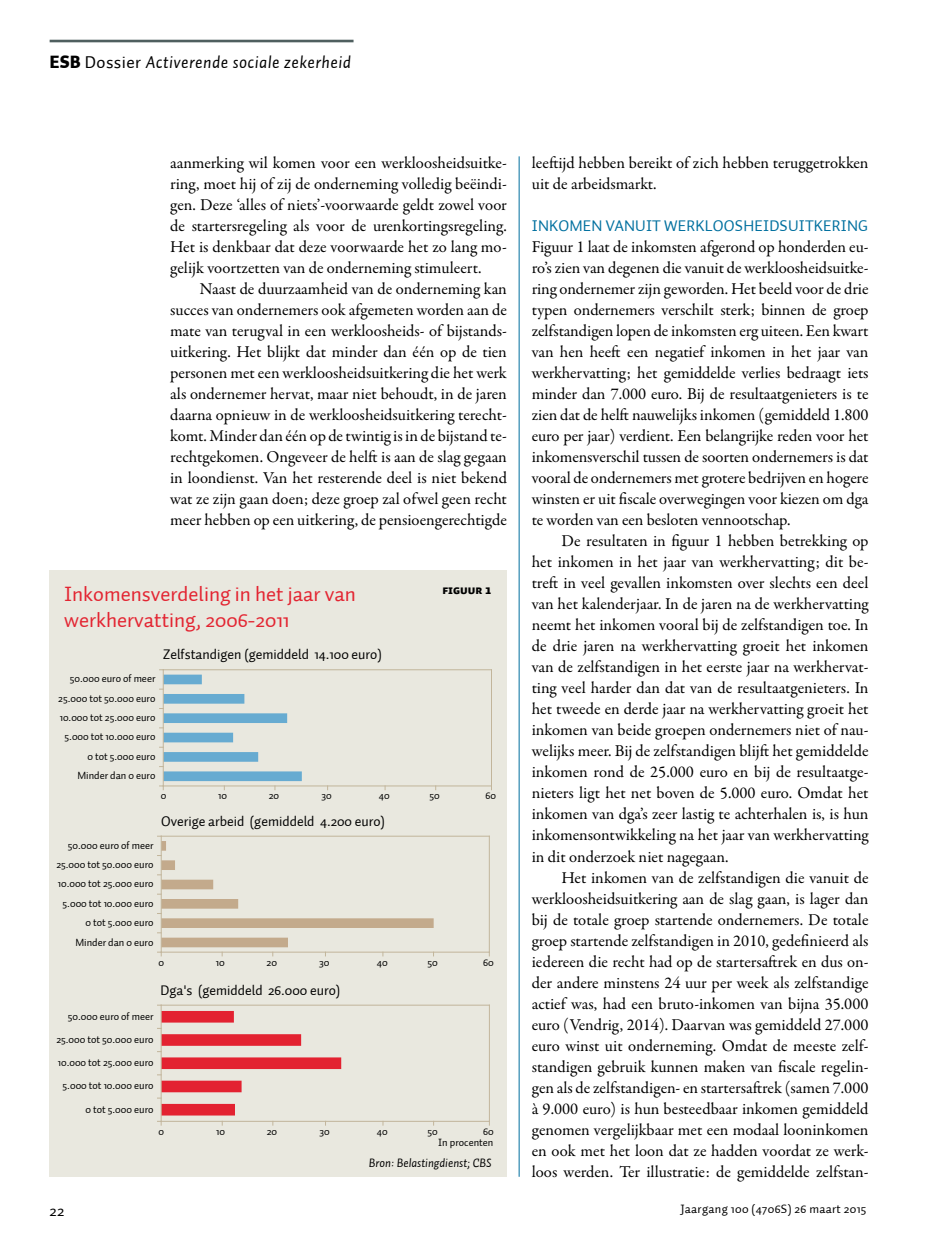
<style>
.page{position:relative;width:943px;height:1241px;background:#fff}
.page>*{position:absolute;margin:0;border:0;box-sizing:border-box;transform-origin:0 0}
.t1{font:21px/26.2px "Auto 1";color:#e32532}
.t2{font:italic 17.5px "Auto 1";letter-spacing:.025em;color:#000}
.t3{font:16.62px/21px "Garamond Premr Pro";color:#000;text-align:justify}
.t4{font:15.75px "Auto 1";letter-spacing:.01em;color:#00709f}
.t5{font:15.75px "Auto 1";color:#000}
.t6{font:14.17px "Auto 1";color:#010101}
.t7{font:12.25px "Auto 1";letter-spacing:.025em;color:#000}
.t8{font:italic 12.25px "Auto 1";color:#000}
.t9{font:12.25px "Auto 1 Black Sm Cp";color:#000}
.t10{font:10.67px "Auto 1";color:#010101}
.s1{font-weight:900;font-style:normal}
.s2{font-style:normal}
</style>
<div class="page">
<div style="left:49px;top:569px;width:457px;height:607px;background:#e9e8df"></div>
<hr style="left:163px;top:785px;width:328px;height:1px;background:#c2b59b">
<hr style="left:161px;top:951px;width:328px;height:1px;background:#c2b59b">
<hr style="left:161px;top:1120px;width:328px;height:1px;background:#c2b59b">
<svg style="left:160px;top:669px;width:142px;height:120px"></svg>
<svg style="left:157px;top:835px;width:277px;height:120px"></svg>
<svg style="left:157px;top:1004px;width:184px;height:120px"></svg>
<hr style="left:163px;top:669px;width:328px;height:1px;background:#c2b59b">
<hr style="left:161px;top:835px;width:328px;height:1px;background:#c2b59b">
<hr style="left:161px;top:1004px;width:328px;height:1px;background:#c2b59b">
<hr style="left:491px;top:669px;width:1px;height:116px;background:#c2b59b">
<hr style="left:489px;top:836px;width:1px;height:116px;background:#c2b59b">
<hr style="left:489px;top:1004px;width:1px;height:117px;background:#c2b59b">
<hr style="left:50px;top:40px;width:303px;height:2px;background:#4f5f5f">
<hr style="left:519px;top:156px;width:1px;height:1020px;background:#006e9f">
<p class="t2" style="left:50px;top:51px;width:303px"><span class="s1">ESB</span> <span class="s2">Dossier</span> Activerende sociale zekerheid</p>
<p class="t3" style="left:170px;top:153px;width:338px">aanmerking wil komen voor een werkloosheidsuitke&shy;ring, moet hij of zij de onderneming volledig beëindi&shy;gen. Deze ‘alles of niets’-voorwaarde geldt zowel voor de startersregeling als voor de urenkortingsregeling.<br>Het is denkbaar dat deze voorwaarde het zo lang mo&shy;gelijk voortzetten van de onderneming stimuleert.</p>
<p class="t3" style="left:170px;top:279px;width:338px;text-indent:30px">Naast de duurzaamheid van de onderneming kan succes van ondernemers ook afgemeten worden aan de mate van terugval in een werkloosheids- of bijstands&shy;uitkering. Het blijkt dat minder dan één op de tien personen met een werkloosheidsuitkering die het werk als ondernemer hervat, maar niet behoudt, in de jaren daarna opnieuw in de werkloosheidsuitkering terecht&shy;komt. Minder dan één op de twintig is in de bijstand te&shy;rechtgekomen. Ongeveer de helft is aan de slag gegaan in loondienst. Van het resterende deel is niet bekend wat ze zijn gaan doen; deze groep zal ofwel geen recht meer hebben op een uitkering, de pensioengerechtigde</p>
<p class="t1" style="left:64px;top:581px;width:293px">Inkomensverdeling in het jaar van werkhervatting, 2006-2011</p>
<p class="t9" style="left:442px;top:583px;width:51px">FIGUUR 1</p>
<p class="t10" style="left:70px;top:672px;width:87px">50.000 euro of meer</p>
<p class="t10" style="left:58px;top:691px;width:99px">25.000 tot 50.000 euro</p>
<p class="t10" style="left:60px;top:710px;width:97px">10.000 tot 25.000 euro</p>
<p class="t10" style="left:65px;top:730px;width:92px">5.000 tot 10.000 euro</p>
<p class="t10" style="left:87px;top:749px;width:70px">0 tot 5.000 euro</p>
<p class="t10" style="left:77px;top:768px;width:80px">Minder dan 0 euro</p>
<p class="t6" style="left:163px;top:645px;width:220px">Zelfstandigen (gemiddeld 14.100 euro)</p>
<p class="t10" style="left:161px;top:789px;width:7px">0</p>
<p class="t10" style="left:485px;top:789px;width:12px">60</p>
<p class="t10" style="left:269px;top:789px;width:12px">20</p>
<p class="t10" style="left:321px;top:789px;width:12px">30</p>
<p class="t10" style="left:218px;top:789px;width:10px">10</p>
<p class="t10" style="left:379px;top:789px;width:12px">40</p>
<p class="t10" style="left:429px;top:789px;width:12px">50</p>
<p class="t10" style="left:68px;top:838px;width:87px">50.000 euro of meer</p>
<p class="t10" style="left:56px;top:857px;width:99px">25.000 tot 50.000 euro</p>
<p class="t10" style="left:58px;top:877px;width:97px">10.000 tot 25.000 euro</p>
<p class="t10" style="left:63px;top:896px;width:92px">5.000 tot 10.000 euro</p>
<p class="t10" style="left:85px;top:915px;width:70px">0 tot 5.000 euro</p>
<p class="t10" style="left:75px;top:935px;width:80px">Minder dan 0 euro</p>
<p class="t6" style="left:161px;top:812px;width:225px">Overige arbeid (gemiddeld 4.200 euro)</p>
<p class="t10" style="left:159px;top:955px;width:7px">0</p>
<p class="t10" style="left:483px;top:955px;width:12px">60</p>
<p class="t10" style="left:266px;top:955px;width:12px">20</p>
<p class="t10" style="left:319px;top:955px;width:12px">30</p>
<p class="t10" style="left:216px;top:955px;width:11px">10</p>
<p class="t10" style="left:377px;top:955px;width:12px">40</p>
<p class="t10" style="left:427px;top:955px;width:12px">50</p>
<p class="t10" style="left:68px;top:1009px;width:87px">50.000 euro of meer</p>
<p class="t10" style="left:56px;top:1032px;width:99px">25.000 tot 50.000 euro</p>
<p class="t10" style="left:58px;top:1055px;width:97px">10.000 tot 25.000 euro</p>
<p class="t10" style="left:63px;top:1078px;width:92px">5.000 tot 10.000 euro</p>
<p class="t10" style="left:85px;top:1102px;width:70px">0 tot 5.000 euro</p>
<p class="t6" style="left:160px;top:981px;width:181px">Dga's (gemiddeld 26.000 euro)</p>
<p class="t10" style="left:158px;top:1124px;width:7px">0</p>
<p class="t10" style="left:483px;top:1124px;width:12px">60</p>
<p class="t10" style="left:267px;top:1124px;width:12px">20</p>
<p class="t10" style="left:319px;top:1124px;width:12px">30</p>
<p class="t10" style="left:216px;top:1124px;width:10px">10</p>
<p class="t10" style="left:377px;top:1124px;width:12px">40</p>
<p class="t10" style="left:427px;top:1124px;width:12px">50</p>
<p class="t10" style="left:438px;top:1135px;width:57px">In procenten</p>
<p class="t8" style="left:369px;top:1154px;width:124px">Bron: Belastingdienst; CBS</p>
<p class="t3" style="left:532px;top:153px;width:338px">leeftijd hebben bereikt of zich hebben teruggetrokken uit de arbeidsmarkt.</p>
<p class="t4" style="left:531px;top:216px;width:338px">INKOMEN VANUIT WERKLOOSHEIDSUITKERING</p>
<p class="t3" style="left:531px;top:237px;width:338px">Figuur 1 laat de inkomsten afgerond op honderden eu&shy;ro’s zien van degenen die vanuit de werkloosheidsuitke&shy;ring ondernemer zijn geworden. Het beeld voor de drie typen ondernemers verschilt sterk; binnen de groep zelfstandigen lopen de inkomsten erg uiteen. Een kwart van hen heeft een negatief inkomen in het jaar van werkhervatting; het gemiddelde verlies bedraagt iets minder dan 7.000 euro. Bij de resultaatgenieters is te zien dat de helft nauwelijks inkomen (gemiddeld 1.800 euro per jaar) verdient. Een belangrijke reden voor het inkomensverschil tussen de soorten ondernemers is dat vooral de ondernemers met grotere bedrijven en hogere winsten er uit fiscale overwegingen voor kiezen om dga te worden van een besloten vennootschap.</p>
<p class="t3" style="left:531px;top:531px;width:338px;text-indent:30px">De resultaten in figuur 1 hebben betrekking op het inkomen in het jaar van werkhervatting; dit be&shy;treft in veel gevallen inkomsten over slechts een deel van het kalenderjaar. In de jaren na de werkhervatting neemt het inkomen vooral bij de zelfstandigen toe. In de drie jaren na werkhervatting groeit het inkomen van de zelfstandigen in het eerste jaar na werkhervat&shy;ting veel harder dan dat van de resultaatgenieters. In het tweede en derde jaar na werkhervatting groeit het inkomen van beide groepen ondernemers niet of nau&shy;welijks meer. Bij de zelfstandigen blijft het gemiddelde inkomen rond de 25.000 euro en bij de resultaatge&shy;nieters ligt het net boven de 5.000 euro. Omdat het inkomen van dga’s zeer lastig te achterhalen is, is hun inkomensontwikkeling na het jaar van werkhervatting in dit onderzoek niet nagegaan.</p>
<p class="t3" style="left:531px;top:867px;width:338px;text-indent:30px">Het inkomen van de zelfstandigen die vanuit de werkloosheidsuitkering aan de slag gaan, is lager dan bij de totale groep startende ondernemers. De totale groep startende zelfstandigen in 2010, gedefinieerd als iedereen die recht had op de startersaftrek en dus on&shy;der andere minstens 24 uur per week als zelfstandige actief was, had een bruto-inkomen van bijna 35.000 euro (Vendrig, 2014). Daarvan was gemiddeld 27.000 euro winst uit onderneming. Omdat de meeste zelf&shy;standigen gebruik kunnen maken van fiscale regelin&shy;gen als de zelfstandigen- en startersaftrek (samen 7.000 à 9.000 euro) is hun besteedbaar inkomen gemiddeld genomen vergelijkbaar met een modaal looninkomen en ook met het loon dat ze hadden voordat ze werk&shy;loos werden. Ter illustratie: de gemiddelde zelfstan-</p>
<p class="t5" style="left:50px;top:1200px;width:16px">22</p>
<p class="t7" style="left:680px;top:1201px;width:187px">Jaargang 100 (4706S) 26 maart 2015</p>
</div>
